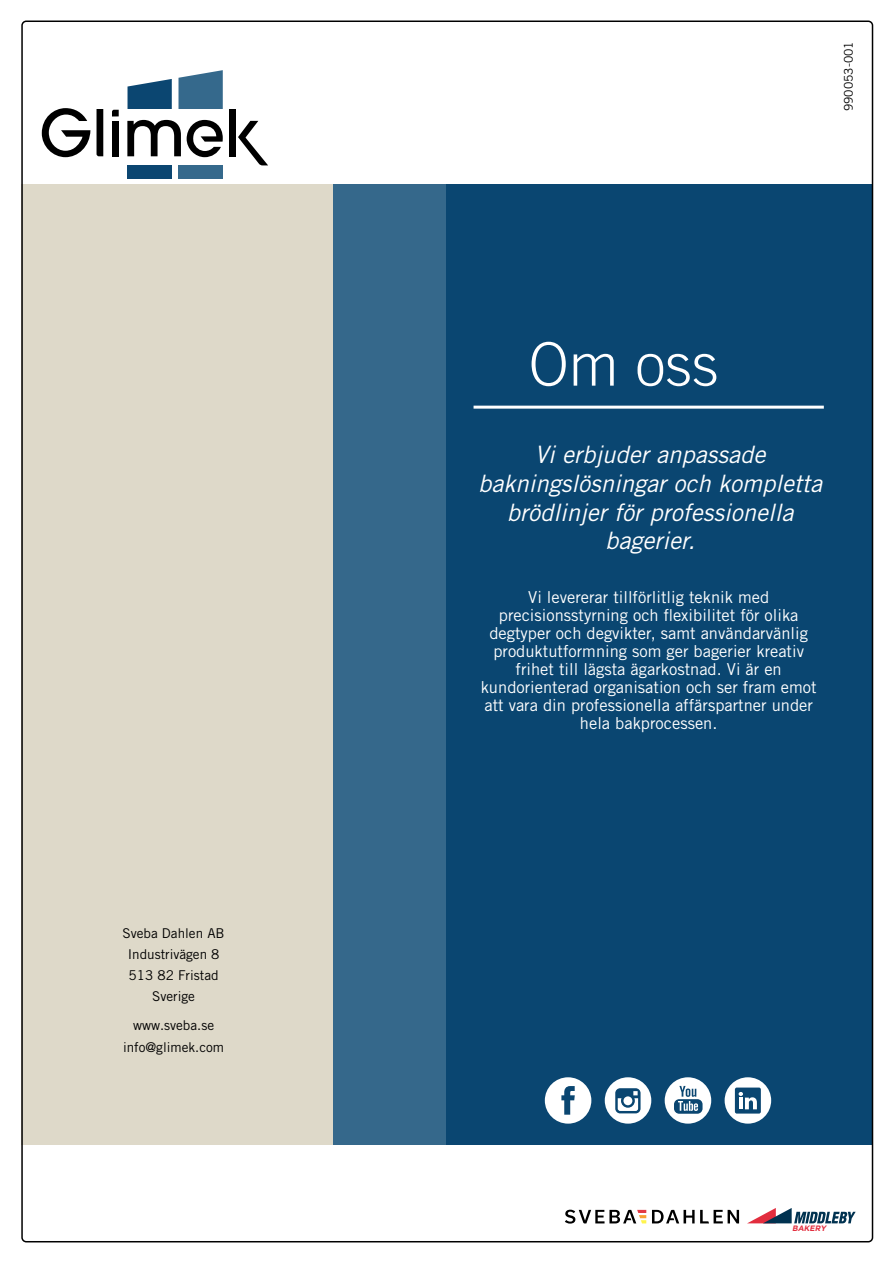
<style>
.page{position:relative;width:893px;height:1263px;background:#fff}
.page>*{position:absolute;margin:0;border:0;box-sizing:border-box;transform-origin:0 0}
.t1{font:300 60px "Trade Gothic LT Std";color:#fff}
.t2{font:italic 24px/28.8px "Trade Gothic LT Std";color:#fff;text-align:center}
.t3{font:16.5px/18px "Trade Gothic LT Std";color:#fff;text-align:center}
.t4{font:13.5px/21px "Trade Gothic LT Std";color:#000;text-align:center}
.t5{font:12px "Trade Gothic LT Std";color:#000}
.t6{font:italic 700 7.8px "Gotham";color:#e22d3e}
</style>
<div class="page">
<div style="left:178px;top:165px;width:45px;height:14px;background:#35698c"></div>
<div style="left:128px;top:165px;width:44px;height:14px;background:#0b4671"></div>
<svg style="left:178px;top:70px;width:45px;height:39px;background:#4c7a99"></svg>
<svg style="left:128px;top:79px;width:44px;height:30px"></svg>
<svg style="left:97px;top:109px;width:6px;height:47px"></svg>
<div style="left:112px;top:121px;width:7px;height:35px;background:#000"></div>
<svg style="left:112px;top:110px;width:7px;height:6px"></svg>
<svg style="left:127px;top:120px;width:54px;height:36px"></svg>
<svg style="left:187px;top:120px;width:36px;height:37px"></svg>
<div style="left:229px;top:109px;width:7px;height:47px;background:#000"></div>
<svg style="left:238px;top:121px;width:30px;height:44px"></svg>
<svg style="left:42px;top:108px;width:48px;height:49px"></svg>
<div style="left:21px;top:185px;width:312px;height:960px;background:#ded9c9"></div>
<div style="left:333px;top:185px;width:117px;height:960px;background:#35688b"></div>
<div style="left:446px;top:185px;width:426px;height:960px;background:#0a4671"></div>
<svg style="left:545px;top:1077px;width:46px;height:46px"></svg>
<svg style="left:725px;top:1077px;width:46px;height:46px"></svg>
<hr style="left:739px;top:1097px;width:4px;height:12px;background:#fff">
<svg style="left:665px;top:1077px;width:46px;height:46px"></svg>
<svg style="left:605px;top:1077px;width:46px;height:46px"></svg>
<hr style="left:474px;top:406px;width:350px;height:3px;background:#fff">
<svg style="left:652px;top:1210px;width:87px;height:13px"></svg>
<svg style="left:565px;top:1210px;width:81px;height:13px"></svg>
<svg style="left:748px;top:1208px;width:108px;height:15px"></svg>
<p class="t4" style="left:123px;top:922px;width:104px">Sveba Dahlen AB<br>Industrivägen 8<br>513 82 Fristad<br>Sverige</p>
<p class="t4" style="left:123px;top:1014px;width:103px;line-height:21.8px">www.sveba.se info@glimek.com</p>
<p class="t5" style="left:841px;top:111px;width:71px;rotate:-90deg">990053-001</p>
<h1 class="t1" style="left:529px;top:329px;width:191px">Om oss</h1>
<h2 class="t2" style="left:478px;top:440px;width:346px">Vi erbjuder anpassade bakningslösningar och kompletta brödlinjer för professionella bagerier.</h2>
<p class="t3" style="left:481px;top:588px;width:337px">Vi levererar tillförlitlig teknik med precisionsstyrning och flexibilitet för olika degtyper och degvikter, samt användarvänlig produktutformning som ger bagerier kreativ frihet till lägsta ägarkostnad. Vi är en kundorienterad organisation och ser fram emot att vara din professionella affärspartner under hela bakprocessen.</p>
<p class="t6" style="left:792px;top:1223px;width:37px">BAKERY</p>
</div>
